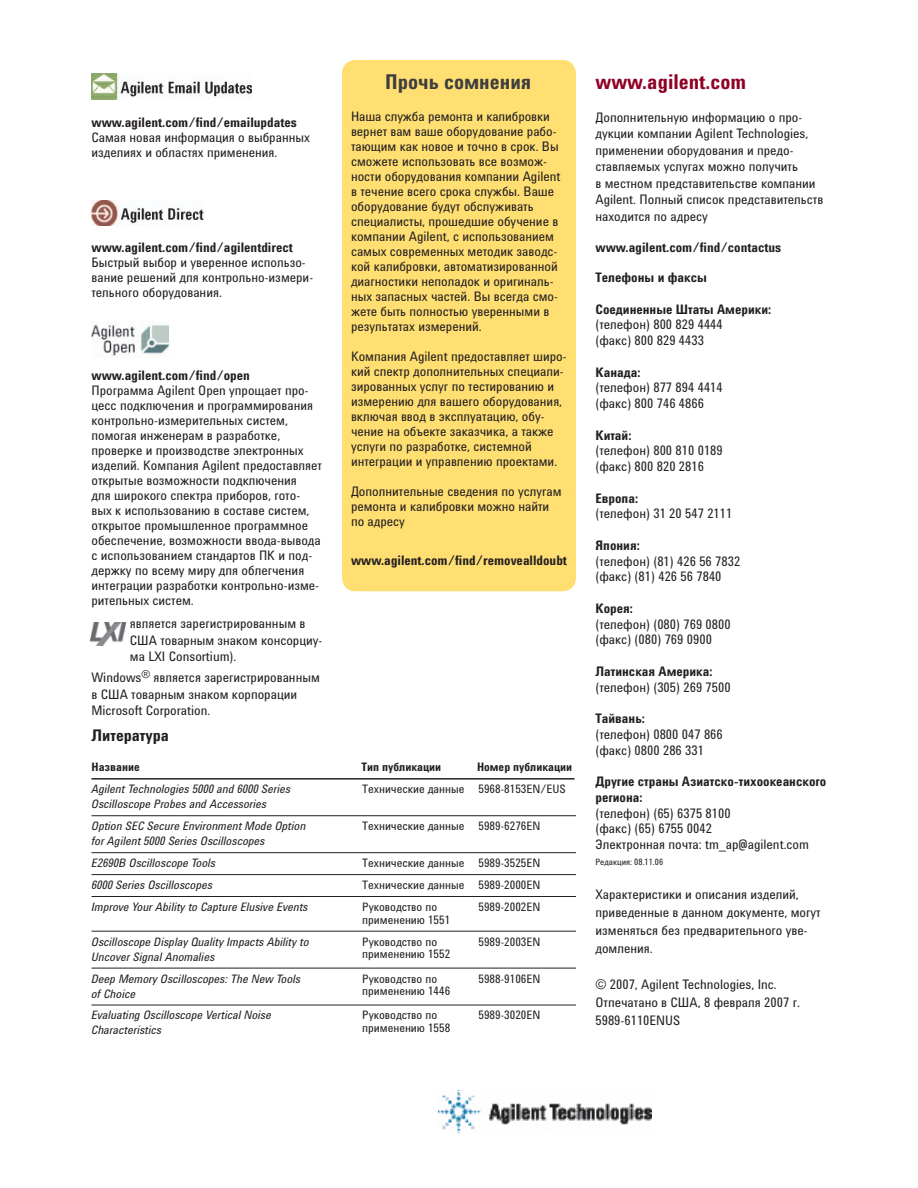
<style>
.page{position:relative;width:918px;height:1188px;background:#fff}
.page>*{position:absolute;margin:0;border:0;box-sizing:border-box;transform-origin:0 0}
.t1{font:700 21px "Agilent Condensed CFF";color:#900126}
.t2{font:700 21px "Agilent Condensed CFF";color:#3e3e3f}
.t3{font:700 16.5px "Agilent Condensed CFF";color:#231f20}
.t4{font:13.5px/15px "Agilent Condensed CFF";color:#231f20}
.t5{font:700 13.5px/15.8px "Agilent Condensed CFF";color:#231f20}
.t6{font:italic 12px/15px "Agilent Condensed CFF";color:#231f20}
.t7{font:12px/12.8px "Agilent Condensed CFF";color:#231f20}
.t8{font:700 12px "Agilent Condensed CFF";color:#231f20}
.t9{font:9px "Agilent Condensed CFF";color:#231f20}
</style>
<div class="page">
<img style="left:439px;top:1090px;width:213px;height:43px">
<img style="left:91px;top:73px;width:161px;height:26px">
<img style="left:91px;top:201px;width:112px;height:25px">
<img style="left:92px;top:321px;width:77px;height:35px">
<svg style="left:90px;top:622px;width:36px;height:24px"></svg>
<img style="left:91px;top:623px;width:34px;height:22px">
<div style="left:342px;top:60px;width:234px;height:531px;background:#ffde72;border-radius:14px"></div>
<hr style="left:92px;top:778px;width:482px;height:2px;background:#231f20">
<hr style="left:92px;top:815px;width:484px;height:1px;background:#231f20">
<hr style="left:92px;top:852px;width:484px;height:1px;background:#231f20">
<hr style="left:92px;top:874px;width:484px;height:1px;background:#231f20">
<hr style="left:92px;top:896px;width:484px;height:1px;background:#231f20">
<hr style="left:92px;top:931px;width:484px;height:1px;background:#231f20">
<hr style="left:92px;top:968px;width:484px;height:1px;background:#231f20">
<hr style="left:92px;top:1005px;width:384px;height:1px;background:#231f20">
<hr style="left:476px;top:1005px;width:100px;height:1px;background:#231f20">
<p class="t5" style="left:92px;top:116px;width:207px">www.agilent.com/find/emailupdates</p>
<p class="t4" style="left:92px;top:132px;width:220px">Самая новая информация о выбранных изделиях и областях применения.</p>
<p class="t5" style="left:92px;top:241px;width:203px">www.agilent.com/find/agilentdirect</p>
<p class="t4" style="left:92px;top:256px;width:223px">Быстрый выбор и уверенное использо&shy;вание решений для контрольно-измери&shy;тельного оборудования.</p>
<p class="t5" style="left:92px;top:369px;width:160px">www.agilent.com/find/open</p>
<p class="t4" style="left:92px;top:385px;width:232px">Программа Agilent Open упрощает про&shy;цесс подключения и программирования контрольно-измерительных систем, помогая инженерам в разработке, проверке и производстве электронных изделий. Компания Agilent предоставляет открытые возможности подключения<br>для широкого спектра приборов, гото&shy;вых к использованию в составе систем, открытое промышленное программное обеспечение, возможности ввода-вывода с использованием стандартов ПК и под&shy;держку по всему миру для облегчения интеграции разработки контрольно-изме&shy;рительных систем.</p>
<p class="t4" style="left:130px;top:617px;width:194px;line-height:16.5px">является зарегистрированным в<br>США товарным знаком консорциу&shy;ма LXI Consortium).</p>
<p class="t4" style="left:91px;top:671px;width:230px;line-height:16.5px">Windows<sup>®</sup> является зарегистрированным в США товарным знаком корпорации<br>Microsoft Corporation.</p>
<h1 class="t2" style="left:385px;top:74px;width:148px">Прочь сомнения</h1>
<p class="t4" style="left:351px;top:110px;width:211px">Наша служба ремонта и калибровки вернет вам ваше оборудование рабо&shy;тающим как новое и точно в срок. Вы сможете использовать все возмож&shy;ности оборудования компании Agilent в течение всего срока службы. Ваше оборудование будут обслуживать специалисты, прошедшие обучение в компании Agilent, с использованием самых современных методик заводс&shy;кой калибровки, автоматизированной диагностики неполадок и оригиналь&shy;ных запасных частей. Вы всегда смо&shy;жете быть полностью уверенными в результатах измерений.</p>
<p class="t4" style="left:351px;top:350px;width:217px">Компания Agilent предоставляет широ&shy;кий спектр дополнительных специали&shy;зированных услуг по тестированию и измерению для вашего оборудования, включая ввод в эксплуатацию, обу&shy;чение на объекте заказчика, а также услуги по разработке, системной интеграции и управлению проектами.</p>
<p class="t4" style="left:351px;top:485px;width:212px">Дополнительные сведения по услугам ремонта и калибровки можно найти по адресу</p>
<p class="t5" style="left:351px;top:554px;width:217px">www.agilent.com/find/removealldoubt</p>
<p class="t3" style="left:92px;top:730px;width:79px">Литература</p>
<p class="t8" style="left:92px;top:763px;width:50px">Название</p>
<p class="t8" style="left:362px;top:763px;width:81px">Тип публикации</p>
<p class="t8" style="left:477px;top:763px;width:97px">Номер публикации</p>
<p class="t6" style="left:92px;top:783px;width:201px">Agilent Technologies 5000 and 6000 Series<br>Oscilloscope Probes and Accessories</p>
<p class="t7" style="left:362px;top:784px;width:205px">Технические данные 5968-8153EN/EUS</p>
<p class="t6" style="left:92px;top:820px;width:216px">Option SEC Secure Environment Mode Option for Agilent 5000 Series Oscilloscopes</p>
<p class="t7" style="left:362px;top:821px;width:180px">Технические данные 5989-6276EN</p>
<p class="t6" style="left:92px;top:857px;width:126px">E2690B Oscilloscope Tools</p>
<p class="t7" style="left:362px;top:858px;width:180px">Технические данные 5989-3525EN</p>
<p class="t6" style="left:92px;top:879px;width:123px">6000 Series Oscilloscopes</p>
<p class="t7" style="left:362px;top:880px;width:180px">Технические данные 5989-2000EN</p>
<p class="t6" style="left:92px;top:901px;width:218px">Improve Your Ability to Capture Elusive Events</p>
<p class="t7" style="left:362px;top:902px;width:90px">Руководство по применению 1551</p>
<p class="t7" style="left:479px;top:902px;width:64px">5989-2002EN</p>
<p class="t6" style="left:92px;top:935px;width:219px">Oscilloscope Display Quality Impacts Ability to<br>Uncover Signal Anomalies</p>
<p class="t7" style="left:362px;top:936px;width:90px">Руководство по применению 1552</p>
<p class="t7" style="left:479px;top:936px;width:64px">5989-2003EN</p>
<p class="t6" style="left:92px;top:972px;width:211px">Deep Memory Oscilloscopes: The New Tools of Choice</p>
<p class="t7" style="left:362px;top:973px;width:90px">Руководство по применению 1446</p>
<p class="t7" style="left:479px;top:973px;width:64px">5988-9106EN</p>
<p class="t6" style="left:92px;top:1009px;width:181px">Evaluating Oscilloscope Vertical Noise<br>Characteristics</p>
<p class="t7" style="left:362px;top:1010px;width:90px">Руководство по применению 1558</p>
<p class="t7" style="left:479px;top:1010px;width:64px">5989-3020EN</p>
<h1 class="t1" style="left:596px;top:74px;width:152px">www.agilent.com</h1>
<p class="t4" style="left:596px;top:110px;width:229px;line-height:16.5px">Дополнительную информацию о про&shy;дукции компании Agilent Technologies, применении оборудования и предо&shy;ставляемых услугах можно получить<br>в местном представительстве компании Agilent. Полный список представительств находится по адресу</p>
<p class="t5" style="left:596px;top:241px;width:187px">www.agilent.com/find/contactus</p>
<p class="t5" style="left:596px;top:271px;width:113px">Телефоны и факсы</p>
<p class="t5" style="left:596px;top:303px;width:177px">Соединенные Штаты Америки:</p>
<p class="t4" style="left:596px;top:318px;width:129px;line-height:15.8px">(телефон) 800 829 4444 (факс) 800 829 4433</p>
<p class="t5" style="left:596px;top:366px;width:46px">Канада:</p>
<p class="t4" style="left:596px;top:381px;width:129px;line-height:15.8px">(телефон) 877 894 4414 (факс) 800 746 4866</p>
<p class="t5" style="left:596px;top:429px;width:38px">Китай:</p>
<p class="t4" style="left:596px;top:444px;width:129px;line-height:15.8px">(телефон) 800 810 0189 (факс) 800 820 2816</p>
<p class="t5" style="left:596px;top:492px;width:44px">Европа:</p>
<p class="t4" style="left:596px;top:508px;width:138px">(телефон) 31 20 547 2111</p>
<p class="t5" style="left:596px;top:539px;width:46px">Япония:</p>
<p class="t4" style="left:596px;top:555px;width:146px;line-height:15.8px">(телефон) (81) 426 56 7832 (факс) (81) 426 56 7840</p>
<p class="t5" style="left:596px;top:602px;width:39px">Корея:</p>
<p class="t4" style="left:596px;top:618px;width:137px;line-height:15.8px">(телефон) (080) 769 0800 (факс) (080) 769 0900</p>
<p class="t5" style="left:596px;top:665px;width:119px">Латинская Америка:</p>
<p class="t4" style="left:596px;top:681px;width:137px">(телефон) (305) 269 7500</p>
<p class="t5" style="left:596px;top:712px;width:51px">Тайвань:</p>
<p class="t4" style="left:596px;top:728px;width:129px;line-height:15.8px">(телефон) 0800 047 866 (факс) 0800 286 331</p>
<p class="t5" style="left:596px;top:775px;width:232px">Другие страны Азиатско-тихоокеанского региона:</p>
<p class="t4" style="left:596px;top:807px;width:215px;line-height:15.8px">(телефон) (65) 6375 8100<br>(факс) (65) 6755 0042<br>Электронная почта: tm_ap@agilent.com</p>
<p class="t9" style="left:596px;top:858px;width:69px">Редакция: 08.11.06</p>
<p class="t4" style="left:596px;top:886px;width:227px;line-height:18px">Характеристики и описания изделий, приведенные в данном документе, могут изменяться без предварительного уве&shy;домления.</p>
<p class="t4" style="left:596px;top:976px;width:206px;line-height:18px">© 2007, Agilent Technologies, Inc.<br>Отпечатано в США, 8 февраля 2007 г.<br>5989-6110ENUS</p>
</div>
